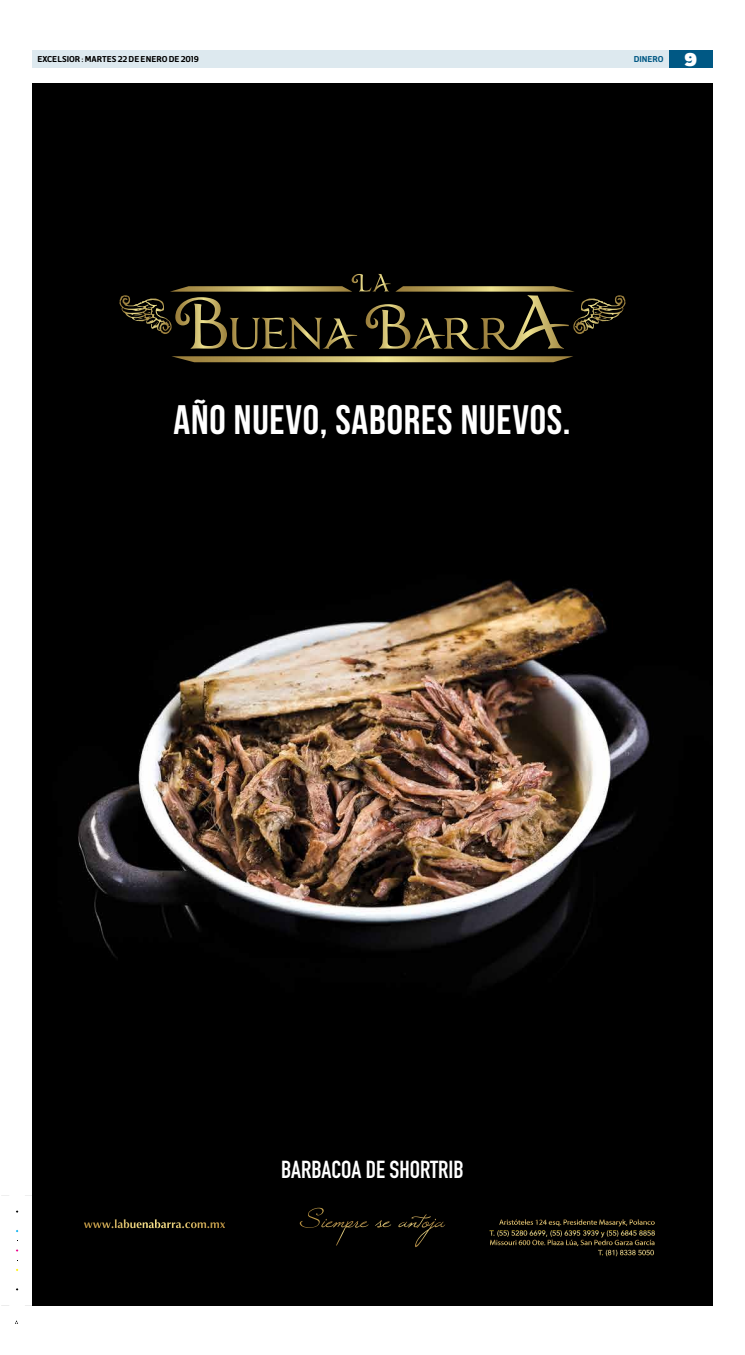
<style>
.page{position:relative;width:745px;height:1355px;background:#fff}
.page>*{position:absolute;margin:0;border:0;box-sizing:border-box;transform-origin:0 0}
.t1{font:700 41.12px "Bebas Neue";letter-spacing:.02em;color:#fff}
.t2{font:700 24.32px "DIN Condensed";color:#fff}
.t3{font:600 8.75px "Breve Sans Text";letter-spacing:-.005em;color:#000}
.t4{font:600 8.75px "Breve Sans Text";color:#005884}
.s1{font-family:"Fort";font-weight:900;font-size:18.38px;color:#fff}
</style>
<div class="page">
<div style="left:32px;top:50px;width:636px;height:18px;background:#dde9ef"></div>
<div style="left:668px;top:50px;width:44px;height:18px;background:#005884"></div>
<img style="left:32px;top:530px;width:680px;height:602px">
<div style="left:32px;top:1132px;width:680px;height:173px;background:#000"></div>
<div style="left:32px;top:83px;width:680px;height:447px;background:#000"></div>
<img style="left:115px;top:1219px;width:101px;height:9px">
<svg style="left:322px;top:1218px;width:26px;height:27px"></svg>
<svg style="left:375px;top:1220px;width:16px;height:7px"></svg>
<svg style="left:398px;top:1214px;width:47px;height:33px"></svg>
<img style="left:299px;top:1207px;width:24px;height:20px">
<svg style="left:172px;top:356px;width:401px;height:6px;background:#af9c59"></svg>
<svg style="left:119px;top:274px;width:506px;height:76px"></svg>
<svg style="left:489px;top:1219px;width:165px;height:37px"></svg>
<p class="t3" style="left:38px;top:54px;width:120px">EXCELSIOR : MARTES 22 DE ENERO</p>
<p class="t3" style="left:169px;top:54px;width:32px">DE 2019</p>
<p class="t4" style="left:633px;top:54px;width:65px">DINERO <span class="s1">9</span></p>
<h1 class="t1" style="left:173px;top:397px;width:398px">AÑO NUEVO, SABORES NUEVOS.</h1>
<h2 class="t2" style="left:281px;top:1153px;width:184px">BARBACOA DE SHORTRIB</h2>
</div>
